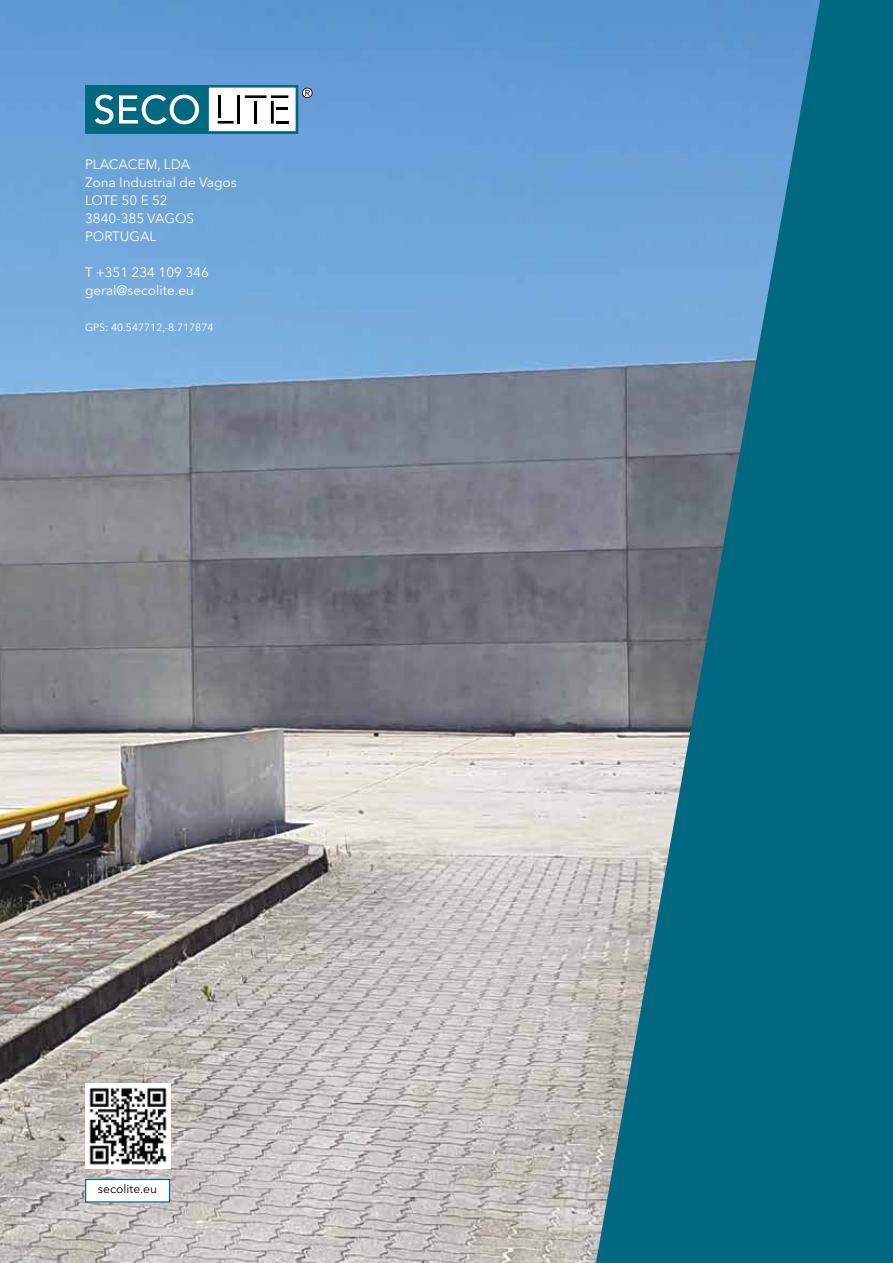
<style>
.page{position:relative;width:893px;height:1263px;background:#fff}
.page>*{position:absolute;margin:0;border:0;box-sizing:border-box;transform-origin:0 0}
.t1{font:13.5px/18px "Avenir Next LT Pro";color:#fff}
.t2{font:12px "Avenir Next LT Pro";color:#000}
.t3{font:10.5px "Avenir Next LT Pro";color:#fff}
</style>
<div class="page">
<img style="left:0;top:0;width:596px;height:1263px">
<svg style="left:85px;top:85px;width:228px;height:49px"></svg>
<svg style="left:596px;top:0;width:297px;height:1263px;background:#307a94"></svg>
<div style="left:85px;top:1179px;width:85px;height:23px;background:#fff;border:1px solid #006880"></div>
<img style="left:85px;top:1083px;width:85px;height:85px">
<p class="t1" style="left:85px;top:155px;width:153px">PLACACEM, LDA<br>Zona Industrial de Vagos<br>LOTE 50 E 52<br>3840-385 VAGOS<br>PORTUGAL</p>
<p class="t1" style="left:85px;top:263px;width:125px">T +351 234 109 346 geral@secolite.eu</p>
<p class="t3" style="left:85px;top:321px;width:130px">GPS: 40.547712,-8.717874</p>
<p class="t2" style="left:98px;top:1182px;width:61px">secolite.eu</p>
</div>
